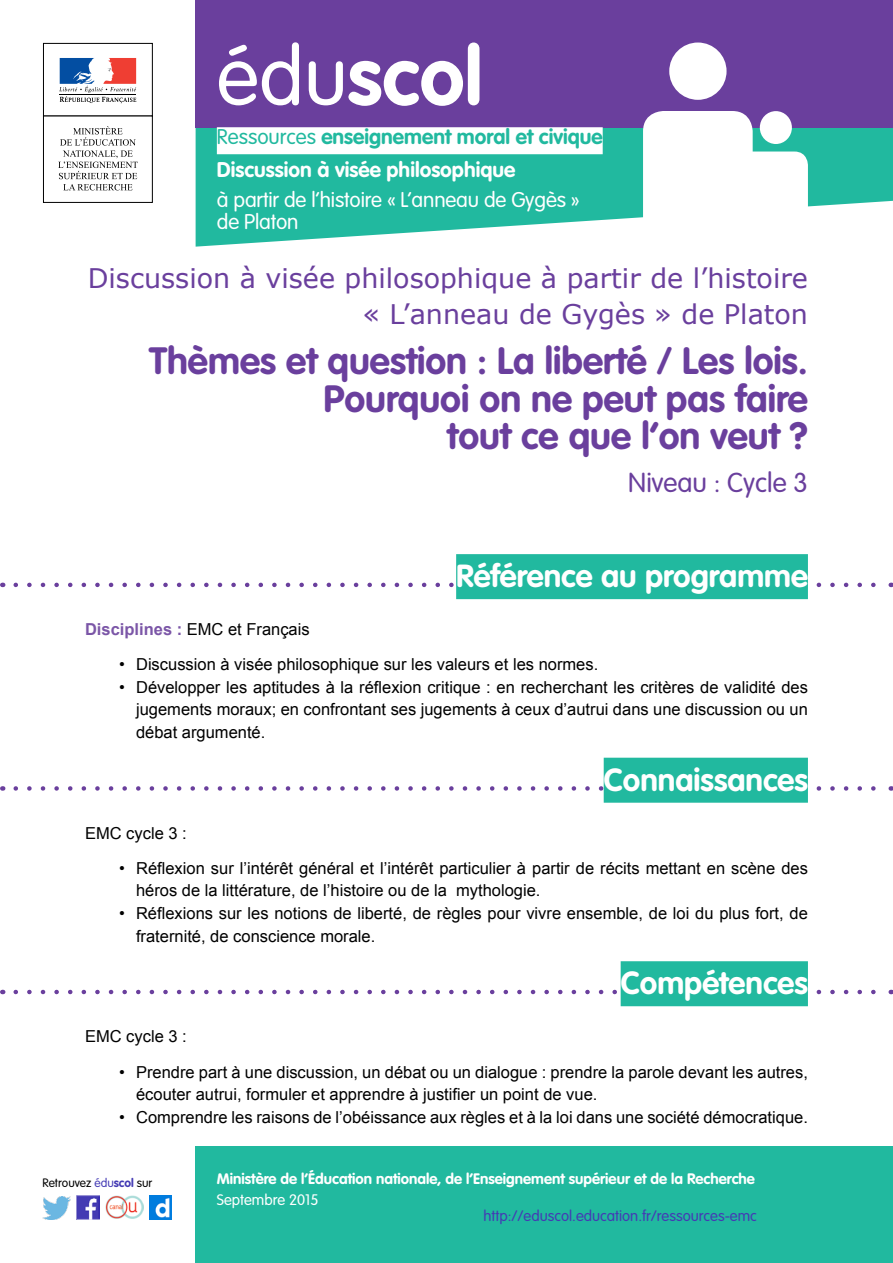
<style>
.page{position:relative;width:893px;height:1263px;background:#fff}
.page>*{position:absolute;margin:0;border:0;box-sizing:border-box;transform-origin:0 0}
.t1{font:700 81px "VAG Rounded Std";color:#fff}
.t2{font:700 37.5px/37.5px "VAG Rounded Std";color:#6a3f9d;text-align:right}
.t3{font:700 31.5px "VAG Rounded Std";color:#fff}
.t4{font:27px/36px "Verdana";color:#6a3f9d;text-align:right}
.t5{font:300 27px "VAG Rounded Std";color:#6a3f9d}
.t6{font:700 21px/33px "VAG Rounded Std";color:#fff}
.t7{font:300 21px/22.5px "VAG Rounded Std";letter-spacing:-.005em;color:#fff}
.t8{font:16.5px/22.5px "Arial";color:#000}
.t9{font:700 15px "VAG Rounded Std";color:#fff}
.t10{font:300 15px "VAG Rounded Std";color:#443bb4}
.t11{font:300 15px "VAG Rounded Std";color:#fff}
.t12{font:300 12px "VAG Rounded Std";color:#000}
.s1{font-weight:300}
.s2{font-weight:300;color:#21b99f}
.s3{color:#21b99f}
.s4{font-weight:700;color:#7b56a7}
.s5{color:#443bb4}
.s6{font-weight:700;color:#443bb4}
</style>
<div class="page">
<svg style="left:196px;top:128px;width:697px;height:119px;fill:#21b99f"></svg>
<div style="left:43px;top:43px;width:110px;height:73px;border:1px solid #000"></div>
<svg style="left:59px;top:58px;width:77px;height:45px"></svg>
<hr style="left:60px;top:94px;width:76px;height:1px;background:#000">
<div style="left:43px;top:116px;width:110px;height:87px;border:1px solid #000"></div>
<svg style="left:58px;top:126px;width:80px;height:64px"></svg>
<div style="left:196px;top:0;width:697px;height:128px;background:#6a3f9d"></div>
<div style="left:217px;top:127px;width:386px;height:27px;background:#fff"></div>
<div style="left:760px;top:111px;width:32px;height:33px;background:#fff;border-radius:50%"></div>
<div style="left:643px;top:111px;width:110px;height:144px;background:#fff;border-radius:20px"></div>
<div style="left:725px;top:152px;width:83px;height:103px;background:#fff;border-radius:14px"></div>
<div style="left:669px;top:43px;width:58px;height:57px;background:#fff;border-radius:50%"></div>
<div style="left:196px;top:1146px;width:697px;height:117px;background:#21b99f"></div>
<img style="left:76px;top:1196px;width:24px;height:23px">
<img style="left:43px;top:1197px;width:27px;height:22px">
<img style="left:149px;top:1196px;width:23px;height:23px">
<img style="left:105px;top:1196px;width:38px;height:22px">
<svg style="left:16px;top:583px;width:860px;height:4px"></svg>
<div style="left:456px;top:554px;width:352px;height:45px;background:#21b99f"></div>
<svg style="left:16px;top:786px;width:860px;height:5px"></svg>
<div style="left:604px;top:758px;width:204px;height:45px;background:#21b99f"></div>
<svg style="left:16px;top:990px;width:860px;height:4px"></svg>
<div style="left:621px;top:961px;width:187px;height:45px;background:#21b99f"></div>
<h1 class="t1" style="left:217px;top:29px;width:267px"><span class="s1">édu</span>scol</h1>
<p class="t6" style="left:217px;top:121px;width:387px"><span class="s2">Ressources</span> <span class="s3">enseignement moral et civique<br></span>Discussion à visée philosophique</p>
<p class="t7" style="left:217px;top:189px;width:364px">à partir de l’histoire « L’anneau de Gygès » de Platon</p>
<h3 class="t4" style="left:88px;top:261px;width:722px">Discussion à visée philosophique à partir de l’histoire « L’anneau de Gygès » de Platon</h3>
<h2 class="t2" style="left:149px;top:344px;width:660px">Thèmes et question : La liberté / Les lois.<br>Pourquoi on ne peut pas faire<br>tout ce que l’on veut ?</h2>
<h3 class="t5" style="left:628px;top:467px;width:181px">Niveau : Cycle 3</h3>
<h3 class="t3" style="left:456px;top:557px;width:353px">Référence au programme</h3>
<p class="t8" style="left:85px;top:618px;width:226px"><span class="s4">Disciplines :</span> EMC et Français</p>
<p class="t8" style="left:119px;top:653px;width:481px">• Discussion à visée philosophique sur les valeurs et les normes.</p>
<p class="t8" style="left:136px;top:676px;width:673px;text-align:justify;text-indent:-17px">• Développer les aptitudes à la réflexion critique : en recherchant les critères de validité des jugements moraux; en confrontant ses jugements à ceux d’autrui dans une discussion ou un débat argumenté.</p>
<h3 class="t3" style="left:604px;top:761px;width:206px">Connaissances</h3>
<p class="t8" style="left:85px;top:822px;width:103px">EMC cycle 3 :</p>
<p class="t8" style="left:136px;top:857px;width:673px;text-indent:-17px">• Réflexion sur l’intérêt général et l’intérêt particulier à partir de récits mettant en scène des héros de la littérature, de l’histoire ou de la mythologie.</p>
<p class="t8" style="left:136px;top:902px;width:673px;text-indent:-17px">• Réflexions sur les notions de liberté, de règles pour vivre ensemble, de loi du plus fort, de fraternité, de conscience morale.</p>
<h3 class="t3" style="left:621px;top:965px;width:189px">Compétences</h3>
<p class="t8" style="left:85px;top:1025px;width:103px">EMC cycle 3 :</p>
<p class="t8" style="left:136px;top:1061px;width:673px;text-indent:-17px">• Prendre part à une discussion, un débat ou un dialogue : prendre la parole devant les autres, écouter autrui, formuler et apprendre à justifier un point de vue.</p>
<p class="t8" style="left:119px;top:1106px;width:690px">• Comprendre les raisons de l’obéissance aux règles et à la loi dans une société démocratique.</p>
<p class="t12" style="left:43px;top:1176px;width:111px">Retrouvez <span class="s5">édu</span><span class="s6">scol</span> sur</p>
<p class="t9" style="left:217px;top:1170px;width:540px">Ministère de l’Éducation nationale, de l’Enseignement supérieur et de la Recherche</p>
<p class="t11" style="left:217px;top:1191px;width:103px">Septembre 2015</p>
<p class="t10" style="left:483px;top:1207px;width:275px">http://eduscol.education.fr/ressources-emc</p>
</div>
